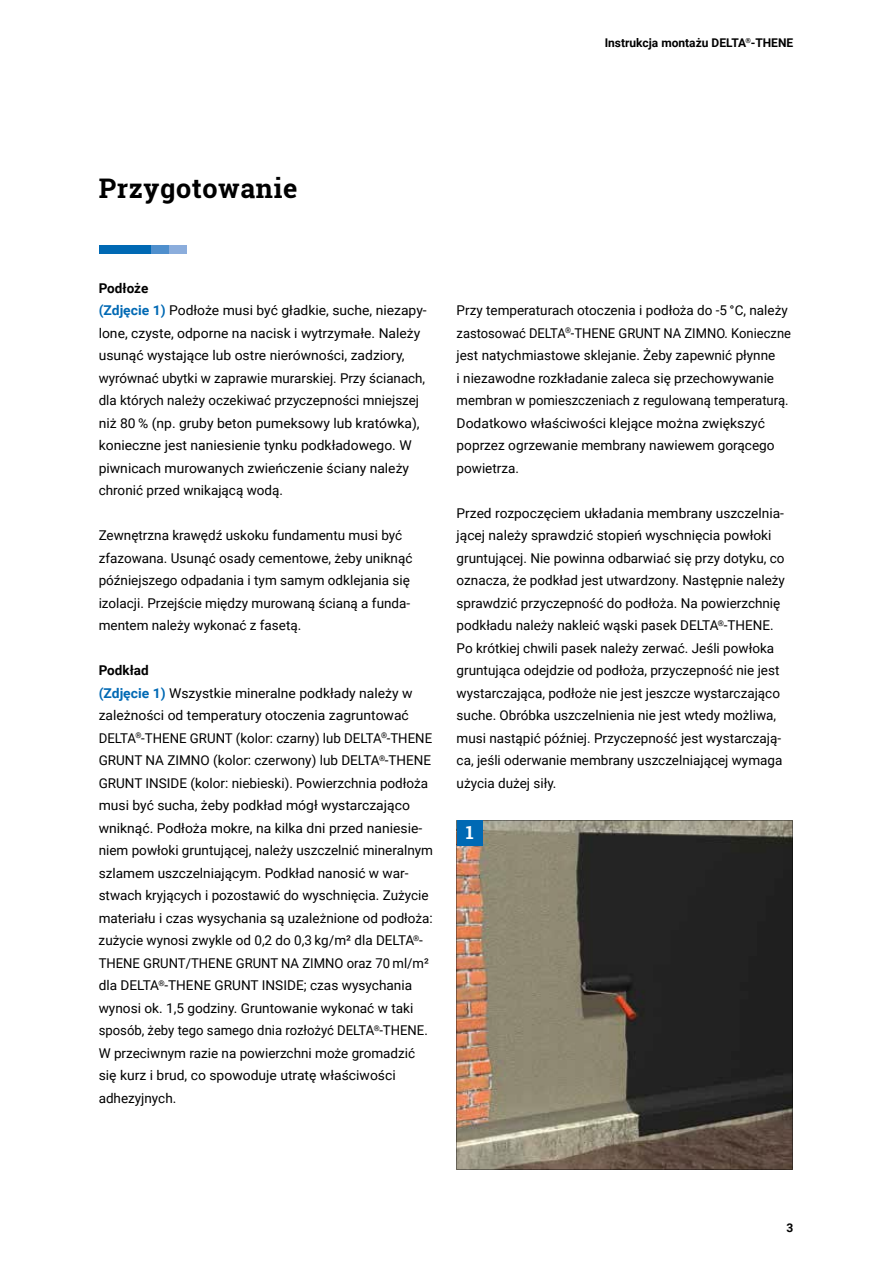
<style>
.page{position:relative;width:893px;height:1263px;background:#fff}
.page>*{position:absolute;margin:0;border:0;box-sizing:border-box;transform-origin:0 0}
.t1{font:700 27px "Roboto Slab";letter-spacing:.025em;color:#000}
.t2{font:700 18px "Roboto Slab";color:#fff}
.t3{font:13.5px/22.5px "Roboto";color:#000}
.t4{font:700 13.5px "Roboto";color:#000}
.t5{font:700 12px "Roboto";color:#000}
.s1{font-weight:700}
.s2{font-weight:700;color:#0069b4}
</style>
<div class="page">
<svg style="left:457px;top:820px;width:336px;height:350px;background:#5d554a"></svg>
<div style="left:457px;top:820px;width:25px;height:26px;background:#0069b4"></div>
<div style="left:99px;top:245px;width:53px;height:9px;background:#0069b4"></div>
<div style="left:152px;top:245px;width:17px;height:9px;background:#4f8fcd"></div>
<div style="left:169px;top:245px;width:18px;height:9px;background:#8baddc"></div>
<p class="t5" style="left:605px;top:34px;width:190px">Instrukcja montażu DELTA<sup>®</sup>-THENE</p>
<h1 class="t1" style="left:99px;top:170px;width:200px">Przygotowanie</h1>
<p class="t3" style="left:99px;top:276px;width:330px"><span class="s1">Podłoże<br></span><span class="s2">(Zdjęcie 1)</span> Podłoże musi być gładkie, suche, niezapy&shy;lone, czyste, odporne na nacisk i wytrzymałe. Należy usunąć wystające lub ostre nierówności, zadziory, wyrównać ubytki w zaprawie murarskiej. Przy ścianach, dla których należy oczekiwać przyczepności mniejszej niż 80 % (np. gruby beton pumeksowy lub kratówka), konieczne jest naniesienie tynku podkładowego. W piwnicach murowanych zwieńczenie ściany należy chronić przed wnikającą wodą.</p>
<p class="t3" style="left:99px;top:524px;width:315px">Zewnętrzna krawędź uskoku fundamentu musi być zfazowana. Usunąć osady cementowe, żeby uniknąć późniejszego odpadania i tym samym odklejania się izolacji. Przejście między murowaną ścianą a funda&shy;mentem należy wykonać z fasetą.</p>
<p class="t4" style="left:99px;top:661px;width:52px">Podkład</p>
<p class="t3" style="left:99px;top:681px;width:335px"><span class="s2">(Zdjęcie 1)</span> Wszystkie mineralne podkłady należy w zależności od temperatury otoczenia zagruntować DELTA<sup>®</sup>-THENE GRUNT (kolor: czarny) lub DELTA<sup>®</sup>-THENE GRUNT NA ZIMNO (kolor: czerwony) lub DELTA<sup>®</sup>-THENE GRUNT INSIDE (kolor: niebieski). Powierzchnia podłoża</p>
<p class="t3" style="left:99px;top:794px;width:336px">musi być sucha, żeby podkład mógł wystarczająco wniknąć. Podłoża mokre, na kilka dni przed naniesie&shy;niem powłoki gruntującej, należy uszczelnić mineralnym szlamem uszczelniającym. Podkład nanosić w war&shy;stwach kryjących i pozostawić do wyschnięcia. Zużycie materiału i czas wysychania są uzależnione od podłoża: zużycie wynosi zwykle od 0,2 do 0,3 kg/m² dla DELTA<sup>®</sup>- THENE GRUNT/THENE GRUNT NA ZIMNO oraz 70 ml/m² dla DELTA<sup>®</sup>-THENE GRUNT INSIDE; czas wysychania wynosi ok. 1,5 godziny. Gruntowanie wykonać w taki sposób, żeby tego samego dnia rozłożyć DELTA<sup>®</sup>-THENE.<br>W przeciwnym razie na powierzchni może gromadzić się kurz i brud, co spowoduje utratę właściwości adhezyjnych.</p>
<p class="t3" style="left:457px;top:299px;width:336px">Przy temperaturach otoczenia i podłoża do -5 °C, należy zastosować DELTA<sup>®</sup>-THENE GRUNT NA ZIMNO. Konieczne jest natychmiastowe sklejanie. Żeby zapewnić płynne<br>i niezawodne rozkładanie zaleca się przechowywanie membran w pomieszczeniach z regulowaną temperaturą.<br>Dodatkowo właściwości klejące można zwiększyć poprzez ogrzewanie membrany nawiewem gorącego powietrza.</p>
<p class="t3" style="left:457px;top:501px;width:330px">Przed rozpoczęciem układania membrany uszczelnia&shy;jącej należy sprawdzić stopień wyschnięcia powłoki gruntującej. Nie powinna odbarwiać się przy dotyku, co oznacza, że podkład jest utwardzony. Następnie należy sprawdzić przyczepność do podłoża. Na powierzchnię podkładu należy nakleić wąski pasek DELTA<sup>®</sup>-THENE.<br>Po krótkiej chwili pasek należy zerwać. Jeśli powłoka gruntująca odejdzie od podłoża, przyczepność nie jest wystarczająca, podłoże nie jest jeszcze wystarczająco suche. Obróbka uszczelnienia nie jest wtedy możliwa, musi nastąpić później. Przyczepność jest wystarczają&shy;ca, jeśli oderwanie membrany uszczelniającej wymaga użycia dużej siły.</p>
<h2 class="t2" style="left:466px;top:820px;width:9px">1</h2>
<p class="t5" style="left:786px;top:1219px;width:8px">3</p>
</div>
